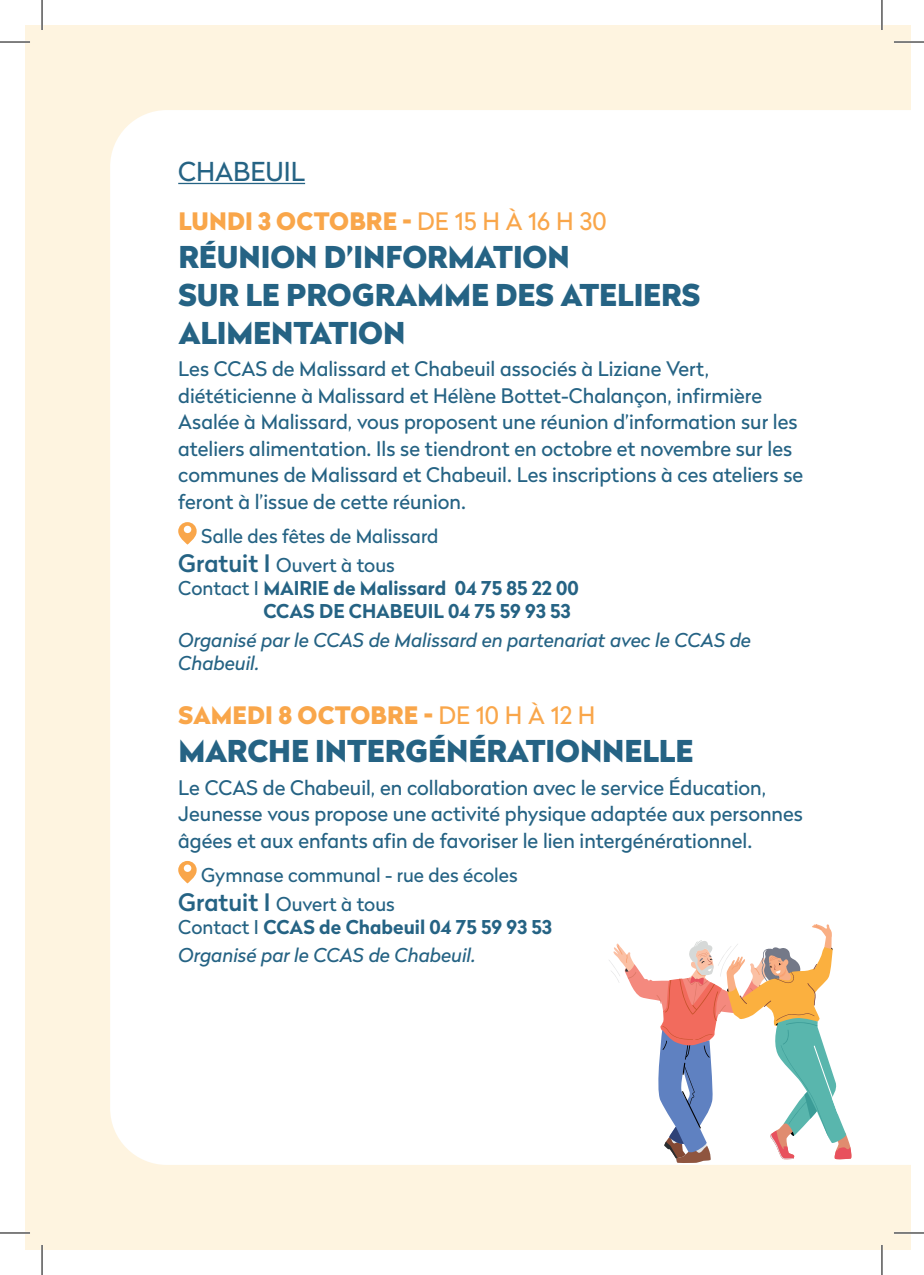
<style>
.page{position:relative;width:924px;height:1275px;background:#fff}
.page>*{position:absolute;margin:0;border:0;box-sizing:border-box;transform-origin:0 0}
.t1{font:900 30px/38px "Radikal";letter-spacing:-.005em;color:#256384}
.t2{font:26px "Radikal";color:#256384}
.t3{font:900 24px "Radikal";letter-spacing:.005em;color:#f9a64a}
.t4{font:20px/26.4px "Radikal";color:#256384}
.t5{font:italic 19px/23px "Radikal";color:#256384}
.t6{font:19px/28.6px "Radikal";color:#256384}
.t7{font:700 19px/23px "Radikal";color:#256384}
.s1{font-weight:400}
.s2{font-weight:500;font-size:24px}
.s3{font-style:normal}
.s4{font-weight:700;font-style:normal}
</style>
<div class="page">
<div style="left:25px;top:25px;width:884px;height:1225px;background:#fef4e0"></div>
<div style="left:110px;top:110px;width:799px;height:1055px;background:#fff"></div>
<hr style="left:178px;top:183px;width:127px;height:1px;background:#256384">
<svg style="left:178px;top:522px;width:18px;height:22px"></svg>
<svg style="left:178px;top:861px;width:18px;height:22px"></svg>
<svg style="left:608px;top:924px;width:244px;height:239px;background:#e0d8d3"></svg>
<hr style="left:0;top:41px;width:30px;height:2px;background:#fff">
<hr style="left:893px;top:41px;width:30px;height:2px;background:#fff">
<hr style="left:0;top:1231px;width:30px;height:3px;background:#fff">
<hr style="left:893px;top:1231px;width:30px;height:3px;background:#fff">
<hr style="left:41px;top:0;width:2px;height:30px;background:#fff">
<hr style="left:41px;top:1245px;width:2px;height:30px;background:#fff">
<hr style="left:880px;top:0;width:2px;height:30px;background:#fff">
<hr style="left:880px;top:1245px;width:2px;height:30px;background:#fff">
<hr style="left:0;top:42px;width:30px;height:1px;background:#000">
<hr style="left:893px;top:42px;width:30px;height:1px;background:#000">
<hr style="left:0;top:1232px;width:30px;height:1px;background:#000">
<hr style="left:893px;top:1232px;width:30px;height:1px;background:#000">
<hr style="left:42px;top:0;width:1px;height:30px;background:#000">
<hr style="left:42px;top:1245px;width:1px;height:30px;background:#000">
<hr style="left:881px;top:0;width:1px;height:30px;background:#000">
<hr style="left:881px;top:1245px;width:1px;height:30px;background:#000">
<h2 class="t2" style="left:178px;top:153px;width:128px">CHABEUIL</h2>
<p class="t3" style="left:178px;top:204px;width:429px">LUNDI 3 OCTOBRE - <span class="s1">DE 15 H À 16 H 30</span></p>
<h1 class="t1" style="left:178px;top:236px;width:523px">RÉUNION D’INFORMATION<br>SUR LE PROGRAMME DES ATELIERS<br>ALIMENTATION</h1>
<p class="t4" style="left:178px;top:355px;width:626px">Les CCAS de Malissard et Chabeuil associés à Liziane Vert, diététicienne à Malissard et Hélène Bottet-Chalançon, infirmière Asalée à Malissard, vous proposent une réunion d’information sur les ateliers alimentation. Ils se tiendront en octobre et novembre sur les communes de Malissard et Chabeuil. Les inscriptions à ces ateliers se feront à l’issue de cette réunion.</p>
<p class="t6" style="left:178px;top:521px;width:262px;text-indent:23px">Salle des fêtes de Malissard<br><span class="s2">Gratuit I</span> Ouvert à tous</p>
<p class="t7" style="left:263px;top:575px;width:317px;text-indent:-85px"><span class="s1">Contact I</span> MAIRIE de Malissard 04 75 85 22 00<br>CCAS DE CHABEUIL 04 75 59 93 53</p>
<p class="t5" style="left:178px;top:627px;width:574px">Organisé par le CCAS de Malissard en partenariat avec le CCAS de<br>Chabeuil.</p>
<p class="t3" style="left:178px;top:698px;width:418px">SAMEDI 8 OCTOBRE - <span class="s1">DE 10 H À 12 H</span></p>
<h1 class="t1" style="left:178px;top:730px;width:516px">MARCHE INTERGÉNÉRATIONNELLE</h1>
<p class="t4" style="left:178px;top:773px;width:626px">Le CCAS de Chabeuil, en collaboration avec le service Éducation,<br>Jeunesse vous propose une activité physique adaptée aux personnes âgées et aux enfants afin de favoriser le lien intergénérationnel.</p>
<p class="t6" style="left:178px;top:860px;width:341px;text-indent:23px">Gymnase communal - rue des écoles<br><span class="s2">Gratuit I</span> Ouvert à tous</p>
<p class="t5" style="left:178px;top:911px;width:375px;line-height:28.6px"><span class="s3">Contact I</span> <span class="s4">CCAS de Chabeuil 04 75 59 93 53<br></span>Organisé par le CCAS de Chabeuil.</p>
</div>
